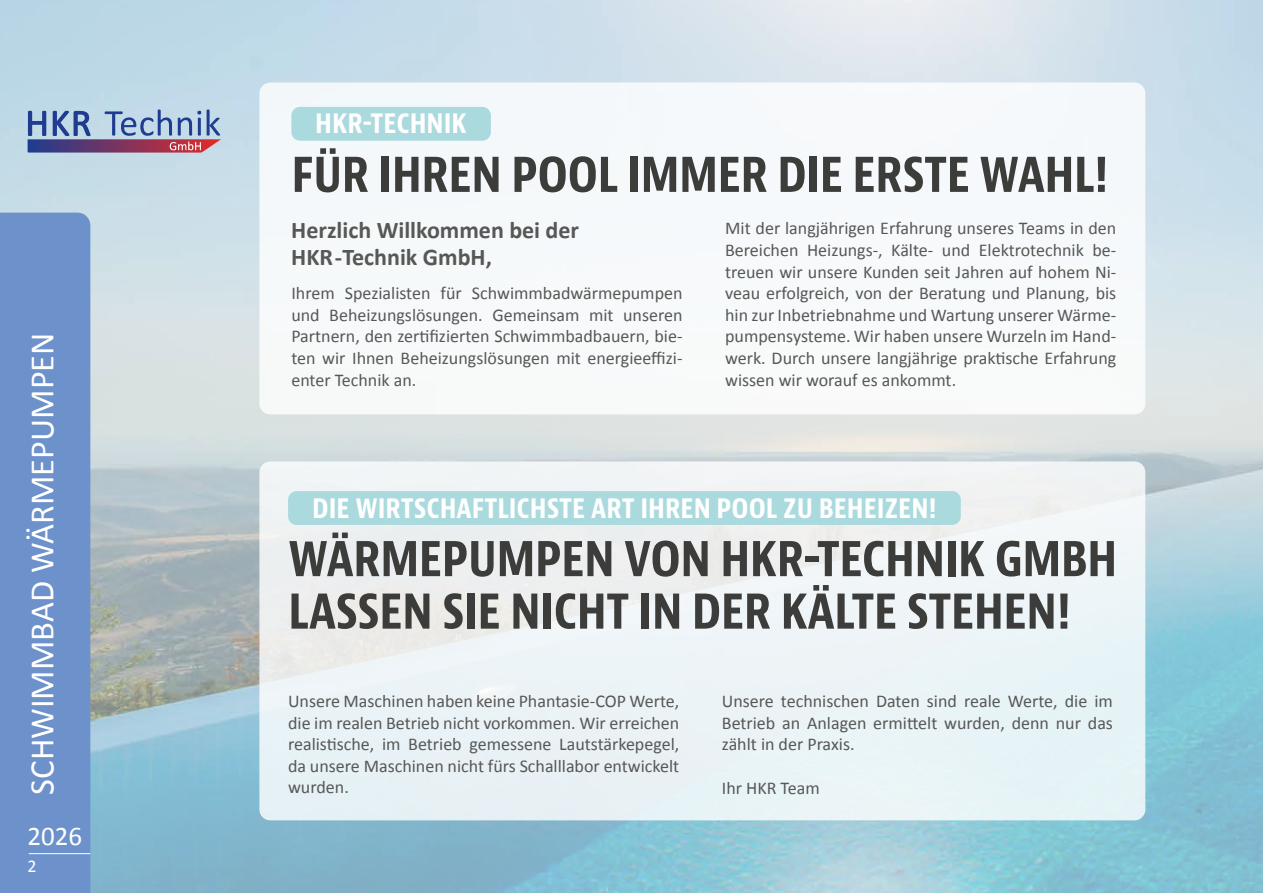
<style>
.page{position:relative;width:1263px;height:893px;background:#fff}
.page>*{position:absolute;margin:0;border:0;box-sizing:border-box;transform-origin:0 0}
.t1{font:700 condensed 51px/52.5px "Bernino Sans";letter-spacing:-.01em;color:#3c3c3b}
.t2{font:34.5px "Calibri";color:#fff}
.t3{font:700 condensed 28.5px "Bernino Sans";color:#fff}
.t4{font:27px "Calibri";color:#fff}
.t5{font:700 24px/27px "Calibri";color:#575756}
.t6{font:18px/21.6px "Calibri";color:#575756;text-align:justify}
.t7{font:18px "Calibri";color:#fff}
</style>
<div class="page">
<div style="left:0;top:213px;width:90px;height:680px;background:#6d91ca"></div>
<hr style="left:29px;top:853px;width:61px;height:1px;background:#fff">
<svg style="left:28px;top:109px;width:193px;height:44px;background:#9090b2"></svg>
<div style="left:259px;top:83px;width:886px;height:331px;background:#f7f9fa;border-radius:11px"></div>
<div style="left:259px;top:461px;width:886px;height:359px;background:#ecf3f6;border-radius:11px"></div>
<div style="left:291px;top:107px;width:200px;height:34px;background:#aadadd;border-radius:9px"></div>
<div style="left:288px;top:491px;width:673px;height:34px;background:#aadadd;border-radius:9px"></div>
<h2 class="t2" style="left:18px;top:795px;width:464px;rotate:-90deg">SCHWIMMBAD WÄRMEPUMPEN</h2>
<h3 class="t4" style="left:27px;top:817px;width:56px">2026</h3>
<p class="t7" style="left:28px;top:854px;width:11px">2</p>
<h3 class="t3" style="left:315px;top:105px;width:153px">HKR-TECHNIK</h3>
<h1 class="t1" style="left:291px;top:148px;width:819px">FÜR IHREN POOL IMMER DIE ERSTE WAHL!</h1>
<h3 class="t5" style="left:291px;top:216px;width:289px">Herzlich Willkommen bei der<br>HKR -Technik GmbH,</h3>
<p class="t6" style="left:291px;top:282px;width:393px">Ihrem Spezialisten für Schwimmbadwärmepumpen und Beheizungslösungen. Gemeinsam mit unseren Partnern, den zertifizierten Schwimmbadbauern, bie&shy;ten wir Ihnen Beheizungslösungen mit energieeffizi&shy;enter Technik an.</p>
<p class="t6" style="left:725px;top:217px;width:393px">Mit der langjährigen Erfahrung unseres Teams in den Bereichen Heizungs-, Kälte- und Elektrotechnik be&shy;treuen wir unsere Kunden seit Jahren auf hohem Ni&shy;veau erfolgreich, von der Beratung und Planung, bis hin zur Inbetriebnahme und Wartung unserer Wärme&shy;pumpensysteme. Wir haben unsere Wurzeln im Hand&shy;werk. Durch unsere langjährige praktische Erfahrung wissen wir worauf es ankommt.</p>
<h3 class="t3" style="left:312px;top:491px;width:626px">DIE WIRTSCHAFTLICHSTE ART IHREN POOL ZU BEHEIZEN!</h3>
<h1 class="t1" style="left:288px;top:533px;width:831px">WÄRMEPUMPEN VON HKR-TECHNIK GMBH<br>LASSEN SIE NICHT IN DER KÄLTE STEHEN!</h1>
<p class="t6" style="left:288px;top:690px;width:393px">Unsere Maschinen haben keine Phantasie-COP Werte, die im realen Betrieb nicht vorkommen. Wir erreichen realistische, im Betrieb gemessene Lautstärkepegel, da unsere Maschinen nicht fürs Schalllabor entwickelt wurden.</p>
<p class="t6" style="left:722px;top:690px;width:393px">Unsere technischen Daten sind reale Werte, die im Betrieb an Anlagen ermittelt wurden, denn nur das zählt in der Praxis.</p>
<p class="t6" style="left:722px;top:776px;width:99px">Ihr HKR Team</p>
</div>
